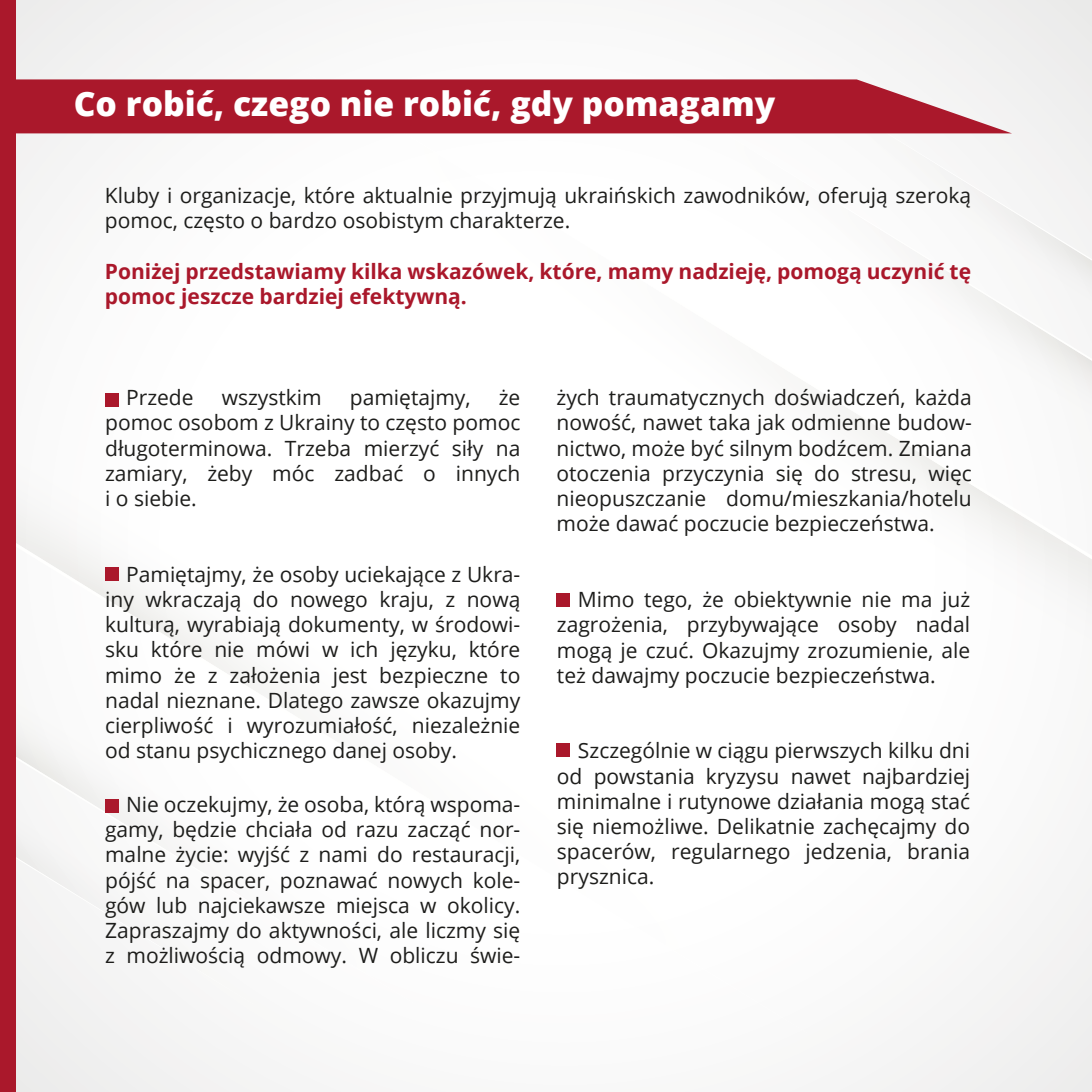
<style>
.page{position:relative;width:1092px;height:1092px;background:#fff}
.page>*{position:absolute;margin:0;border:0;box-sizing:border-box;transform-origin:0 0}
.t1{font:800 33.77px "Open Sans";color:#fff}
.t2{font:21px/25.2px "Open Sans";color:#1d1d1b;text-align:justify}
.t3{font:700 21px/25.2px "Open Sans";color:#aa182b}
</style>
<div class="page">
<svg style="left:16px;top:585px;width:119px;height:228px"></svg>
<svg style="left:772px;top:133px;width:319px;height:390px"></svg>
<svg style="left:775px;top:133px;width:316px;height:127px"></svg>
<svg style="left:16px;top:79px;width:995px;height:54px;background:#b02a3c"></svg>
<div style="left:0;top:0;width:16px;height:1091px;background:#aa182b"></div>
<div style="left:105px;top:393px;width:13px;height:13px;background:#aa182b"></div>
<div style="left:105px;top:567px;width:13px;height:13px;background:#aa182b"></div>
<div style="left:105px;top:799px;width:13px;height:13px;background:#aa182b"></div>
<div style="left:556px;top:593px;width:13px;height:14px;background:#aa182b"></div>
<div style="left:556px;top:743px;width:13px;height:13px;background:#aa182b"></div>
<h1 class="t1" style="left:74px;top:78px;width:703px">Co robić, czego nie robić, gdy pomagamy</h1>
<p class="t2" style="left:105px;top:182px;width:867px">Kluby i organizacje, które aktualnie przyjmują ukraińskich zawodników, oferują szeroką pomoc, często o bardzo osobistym charakterze.</p>
<p class="t3" style="left:105px;top:258px;width:867px">Poniżej przedstawiamy kilka wskazówek, które, mamy nadzieję, pomogą uczynić tę pomoc jeszcze bardziej efektywną.</p>
<p class="t2" style="left:126px;top:384px;width:69px">Przede</p>
<p class="t2" style="left:222px;top:384px;width:102px">wszystkim</p>
<p class="t2" style="left:350px;top:384px;width:122px">pamiętajmy,</p>
<p class="t2" style="left:105px;top:384px;width:417px;text-indent:393px">że pomoc osobom z Ukrainy to często pomoc długoterminowa. Trzeba mierzyć siły na zamiary, żeby móc zadbać o innych i o siebie.</p>
<p class="t2" style="left:105px;top:561px;width:417px;text-indent:21px">Pamiętajmy, że osoby uciekające z Ukra&shy;iny wkraczają do nowego kraju, z nową kulturą, wyrabiają dokumenty, w środowi&shy;sku które nie mówi w ich języku, które mimo że z założenia jest bezpieczne to nadal nieznane. Dlatego zawsze okazujmy cierpliwość i wyrozumiałość, niezależnie od stanu psychicznego danej osoby.</p>
<p class="t2" style="left:105px;top:791px;width:417px;text-indent:21px">Nie oczekujmy, że osoba, którą wspoma&shy;gamy, będzie chciała od razu zacząć nor&shy;malne życie: wyjść z nami do restauracji, pójść na spacer, poznawać nowych kole&shy;gów lub najciekawsze miejsca w okolicy.<br>Zapraszajmy do aktywności, ale liczmy się z możliwością odmowy. W obliczu świe-</p>
<p class="t2" style="left:556px;top:384px;width:417px">żych traumatycznych doświadczeń, każda nowość, nawet taka jak odmienne budow&shy;nictwo, może być silnym bodźcem. Zmiana otoczenia przyczynia się do stresu, więc nieopuszczanie domu/mieszkania/hotelu może dawać poczucie bezpieczeństwa.</p>
<p class="t2" style="left:557px;top:586px;width:415px;text-indent:21px">Mimo tego, że obiektywnie nie ma już zagrożenia, przybywające osoby nadal mogą je czuć. Okazujmy zrozumienie, ale też dawajmy poczucie bezpieczeństwa.</p>
<p class="t2" style="left:557px;top:737px;width:415px;text-indent:21px">Szczególnie w ciągu pierwszych kilku dni od powstania kryzysu nawet najbardziej minimalne i rutynowe działania mogą stać się niemożliwe. Delikatnie zachęcajmy do spacerów, regularnego jedzenia, brania prysznica.</p>
</div>
